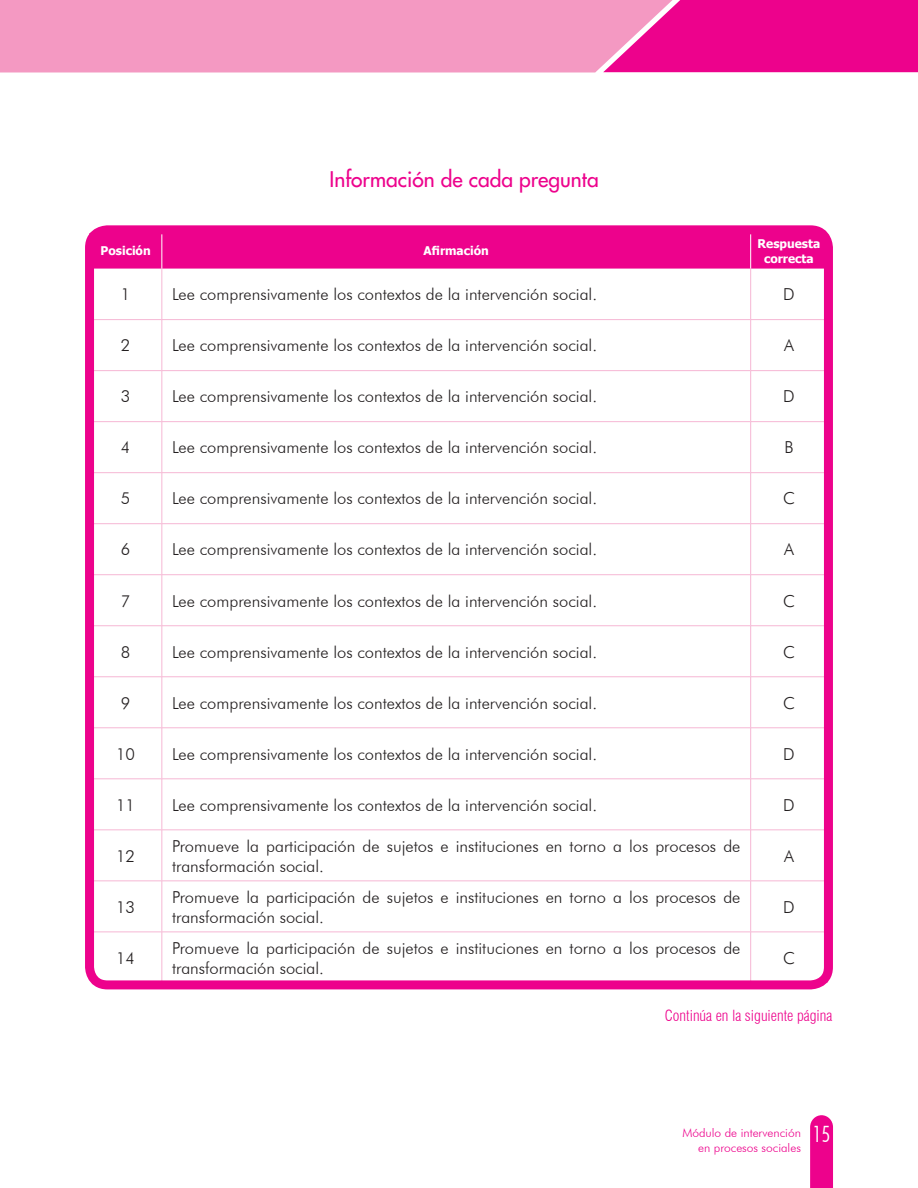
<style>
.page{position:relative;width:918px;height:1188px;background:#fff}
.page>*{position:absolute;margin:0;border:0;box-sizing:border-box;transform-origin:0 0}
.texco_corrido{font:500 21px "Futura Std";color:#ed028c}
.texco_corrido-2{font:300 16.5px/19.8px "Futura BT";color:#231f20}
.Corrido_TABLAS{font:300 condensed 15px "Swiss 721 BT";color:#ed028c}
.t1{font:300 12px/14.4px "Futura BT";color:#ed028c}
.SUBTITULO{font:700 12px "Tahoma";color:#fff}
.s1{font-stretch:condensed;font-size:22.5px;color:#fff}
</style>
<div class="page">
<svg style="left:810px;top:1115px;width:23px;height:73px;background:#ed0c90"></svg>
<div style="left:673px;top:0;width:245px;height:72px;background:#ed028c"></div>
<div style="left:0;top:0;width:673px;height:72px;background:#f499c2"></div>
<div style="left:95px;top:235px;width:728px;height:34px;background:#ed028c"></div>
<hr style="left:162px;top:233px;width:1px;height:36px;background:#fff">
<hr style="left:750px;top:233px;width:1px;height:36px;background:#fff">
<hr style="left:89px;top:881px;width:73px;height:1px;background:#f6b7d4">
<hr style="left:162px;top:881px;width:589px;height:1px;background:#f6b7d4">
<hr style="left:162px;top:881px;width:1px;height:51px;background:#f6b7d4">
<hr style="left:751px;top:881px;width:76px;height:1px;background:#f6b7d4">
<hr style="left:750px;top:881px;width:1px;height:51px;background:#f6b7d4">
<hr style="left:89px;top:932px;width:73px;height:1px;background:#f6b7d4">
<hr style="left:162px;top:932px;width:589px;height:1px;background:#f6b7d4">
<hr style="left:162px;top:932px;width:1px;height:51px;background:#f6b7d4">
<hr style="left:751px;top:932px;width:76px;height:1px;background:#f6b7d4">
<hr style="left:750px;top:932px;width:1px;height:51px;background:#f6b7d4">
<hr style="left:162px;top:269px;width:1px;height:50px;background:#f6b7d4">
<hr style="left:750px;top:269px;width:1px;height:50px;background:#f6b7d4">
<hr style="left:89px;top:319px;width:73px;height:1px;background:#f6b7d4">
<hr style="left:162px;top:319px;width:589px;height:1px;background:#f6b7d4">
<hr style="left:162px;top:320px;width:1px;height:50px;background:#f6b7d4">
<hr style="left:751px;top:319px;width:76px;height:1px;background:#f6b7d4">
<hr style="left:750px;top:320px;width:1px;height:50px;background:#f6b7d4">
<hr style="left:89px;top:370px;width:73px;height:1px;background:#f6b7d4">
<hr style="left:162px;top:370px;width:589px;height:1px;background:#f6b7d4">
<hr style="left:162px;top:371px;width:1px;height:50px;background:#f6b7d4">
<hr style="left:751px;top:370px;width:76px;height:1px;background:#f6b7d4">
<hr style="left:750px;top:371px;width:1px;height:50px;background:#f6b7d4">
<hr style="left:89px;top:421px;width:73px;height:1px;background:#f6b7d4">
<hr style="left:162px;top:421px;width:589px;height:1px;background:#f6b7d4">
<hr style="left:162px;top:422px;width:1px;height:50px;background:#f6b7d4">
<hr style="left:751px;top:421px;width:76px;height:1px;background:#f6b7d4">
<hr style="left:750px;top:422px;width:1px;height:50px;background:#f6b7d4">
<hr style="left:89px;top:472px;width:73px;height:1px;background:#f6b7d4">
<hr style="left:162px;top:472px;width:589px;height:1px;background:#f6b7d4">
<hr style="left:162px;top:473px;width:1px;height:51px;background:#f6b7d4">
<hr style="left:751px;top:472px;width:76px;height:1px;background:#f6b7d4">
<hr style="left:750px;top:473px;width:1px;height:51px;background:#f6b7d4">
<hr style="left:89px;top:523px;width:73px;height:1px;background:#f6b7d4">
<hr style="left:162px;top:523px;width:589px;height:1px;background:#f6b7d4">
<hr style="left:162px;top:524px;width:1px;height:51px;background:#f6b7d4">
<hr style="left:751px;top:523px;width:76px;height:1px;background:#f6b7d4">
<hr style="left:750px;top:524px;width:1px;height:51px;background:#f6b7d4">
<hr style="left:89px;top:574px;width:73px;height:1px;background:#f6b7d4">
<hr style="left:162px;top:574px;width:589px;height:1px;background:#f6b7d4">
<hr style="left:162px;top:575px;width:1px;height:51px;background:#f6b7d4">
<hr style="left:751px;top:574px;width:76px;height:1px;background:#f6b7d4">
<hr style="left:750px;top:575px;width:1px;height:51px;background:#f6b7d4">
<hr style="left:89px;top:625px;width:73px;height:1px;background:#f6b7d4">
<hr style="left:162px;top:625px;width:589px;height:1px;background:#f6b7d4">
<hr style="left:162px;top:626px;width:1px;height:51px;background:#f6b7d4">
<hr style="left:751px;top:625px;width:76px;height:1px;background:#f6b7d4">
<hr style="left:750px;top:626px;width:1px;height:51px;background:#f6b7d4">
<hr style="left:89px;top:677px;width:73px;height:1px;background:#f6b7d4">
<hr style="left:162px;top:677px;width:589px;height:1px;background:#f6b7d4">
<hr style="left:162px;top:677px;width:1px;height:51px;background:#f6b7d4">
<hr style="left:751px;top:677px;width:76px;height:1px;background:#f6b7d4">
<hr style="left:750px;top:677px;width:1px;height:51px;background:#f6b7d4">
<hr style="left:89px;top:728px;width:73px;height:1px;background:#f6b7d4">
<hr style="left:162px;top:728px;width:589px;height:1px;background:#f6b7d4">
<hr style="left:162px;top:728px;width:1px;height:51px;background:#f6b7d4">
<hr style="left:751px;top:728px;width:76px;height:1px;background:#f6b7d4">
<hr style="left:750px;top:728px;width:1px;height:51px;background:#f6b7d4">
<hr style="left:89px;top:779px;width:73px;height:1px;background:#f6b7d4">
<hr style="left:162px;top:779px;width:589px;height:1px;background:#f6b7d4">
<hr style="left:751px;top:779px;width:76px;height:1px;background:#f6b7d4">
<hr style="left:162px;top:779px;width:1px;height:51px;background:#f6b7d4">
<hr style="left:750px;top:779px;width:1px;height:51px;background:#f6b7d4">
<hr style="left:89px;top:830px;width:73px;height:1px;background:#f6b7d4">
<hr style="left:162px;top:830px;width:589px;height:1px;background:#f6b7d4">
<hr style="left:162px;top:830px;width:1px;height:51px;background:#f6b7d4">
<hr style="left:751px;top:830px;width:76px;height:1px;background:#f6b7d4">
<hr style="left:750px;top:830px;width:1px;height:51px;background:#f6b7d4">
<div style="left:85px;top:225px;width:748px;height:764px;border:9px solid #ed028c;border-radius:18px"></div>
<p class="texco_corrido" style="left:330px;top:167px;width:271px">Información de cada pregunta</p>
<p class="SUBTITULO" style="left:101px;top:243px;width:52px">Posición</p>
<p class="SUBTITULO" style="left:424px;top:243px;width:67px">Afirmación</p>
<p class="SUBTITULO" style="left:758px;top:235px;width:64px">Respuesta</p>
<p class="SUBTITULO" style="left:764px;top:250px;width:51px">correcta</p>
<p class="texco_corrido-2" style="left:121px;top:284px;width:11px">1</p>
<p class="texco_corrido-2" style="left:172px;top:284px;width:427px">Lee comprensivamente los contextos de la intervención social.</p>
<p class="texco_corrido-2" style="left:783px;top:284px;width:13px">D</p>
<p class="texco_corrido-2" style="left:121px;top:335px;width:11px">2</p>
<p class="texco_corrido-2" style="left:172px;top:335px;width:427px">Lee comprensivamente los contextos de la intervención social.</p>
<p class="texco_corrido-2" style="left:784px;top:335px;width:11px">A</p>
<p class="texco_corrido-2" style="left:121px;top:387px;width:11px">3</p>
<p class="texco_corrido-2" style="left:172px;top:387px;width:427px">Lee comprensivamente los contextos de la intervención social.</p>
<p class="texco_corrido-2" style="left:783px;top:387px;width:13px">D</p>
<p class="texco_corrido-2" style="left:121px;top:438px;width:11px">4</p>
<p class="texco_corrido-2" style="left:172px;top:438px;width:427px">Lee comprensivamente los contextos de la intervención social.</p>
<p class="texco_corrido-2" style="left:784px;top:438px;width:11px">B</p>
<p class="texco_corrido-2" style="left:121px;top:489px;width:11px">5</p>
<p class="texco_corrido-2" style="left:172px;top:489px;width:427px">Lee comprensivamente los contextos de la intervención social.</p>
<p class="texco_corrido-2" style="left:783px;top:489px;width:13px">C</p>
<p class="texco_corrido-2" style="left:121px;top:540px;width:11px">6</p>
<p class="texco_corrido-2" style="left:172px;top:540px;width:427px">Lee comprensivamente los contextos de la intervención social.</p>
<p class="texco_corrido-2" style="left:784px;top:540px;width:11px">A</p>
<p class="texco_corrido-2" style="left:121px;top:591px;width:11px">7</p>
<p class="texco_corrido-2" style="left:172px;top:591px;width:427px">Lee comprensivamente los contextos de la intervención social.</p>
<p class="texco_corrido-2" style="left:783px;top:591px;width:13px">C</p>
<p class="texco_corrido-2" style="left:121px;top:642px;width:11px">8</p>
<p class="texco_corrido-2" style="left:172px;top:642px;width:427px">Lee comprensivamente los contextos de la intervención social.</p>
<p class="texco_corrido-2" style="left:783px;top:642px;width:13px">C</p>
<p class="texco_corrido-2" style="left:121px;top:693px;width:11px">9</p>
<p class="texco_corrido-2" style="left:172px;top:693px;width:427px">Lee comprensivamente los contextos de la intervención social.</p>
<p class="texco_corrido-2" style="left:783px;top:693px;width:13px">C</p>
<p class="texco_corrido-2" style="left:116px;top:744px;width:21px">10</p>
<p class="texco_corrido-2" style="left:172px;top:744px;width:427px">Lee comprensivamente los contextos de la intervención social.</p>
<p class="texco_corrido-2" style="left:783px;top:744px;width:13px">D</p>
<p class="texco_corrido-2" style="left:116px;top:795px;width:21px">11</p>
<p class="texco_corrido-2" style="left:172px;top:795px;width:427px">Lee comprensivamente los contextos de la intervención social.</p>
<p class="texco_corrido-2" style="left:783px;top:795px;width:13px">D</p>
<p class="texco_corrido-2" style="left:116px;top:846px;width:21px">12</p>
<p class="texco_corrido-2" style="left:172px;top:836px;width:570px">Promueve la participación de sujetos e instituciones en torno a los procesos de transformación social.</p>
<p class="texco_corrido-2" style="left:784px;top:846px;width:11px">A</p>
<p class="texco_corrido-2" style="left:116px;top:897px;width:21px">13</p>
<p class="texco_corrido-2" style="left:172px;top:887px;width:570px">Promueve la participación de sujetos e instituciones en torno a los procesos de transformación social.</p>
<p class="texco_corrido-2" style="left:783px;top:897px;width:13px">D</p>
<p class="texco_corrido-2" style="left:116px;top:948px;width:21px">14</p>
<p class="texco_corrido-2" style="left:172px;top:938px;width:570px">Promueve la participación de sujetos e instituciones en torno a los procesos de transformación social.</p>
<p class="texco_corrido-2" style="left:783px;top:948px;width:13px">C</p>
<p class="Corrido_TABLAS" style="left:665px;top:1006px;width:169px">Continúa en la siguiente página</p>
<p class="t1" style="left:698px;top:1126px;width:134px;text-indent:-16px">Módulo de intervención <span class="s1">15 </span>en procesos sociales</p>
</div>
